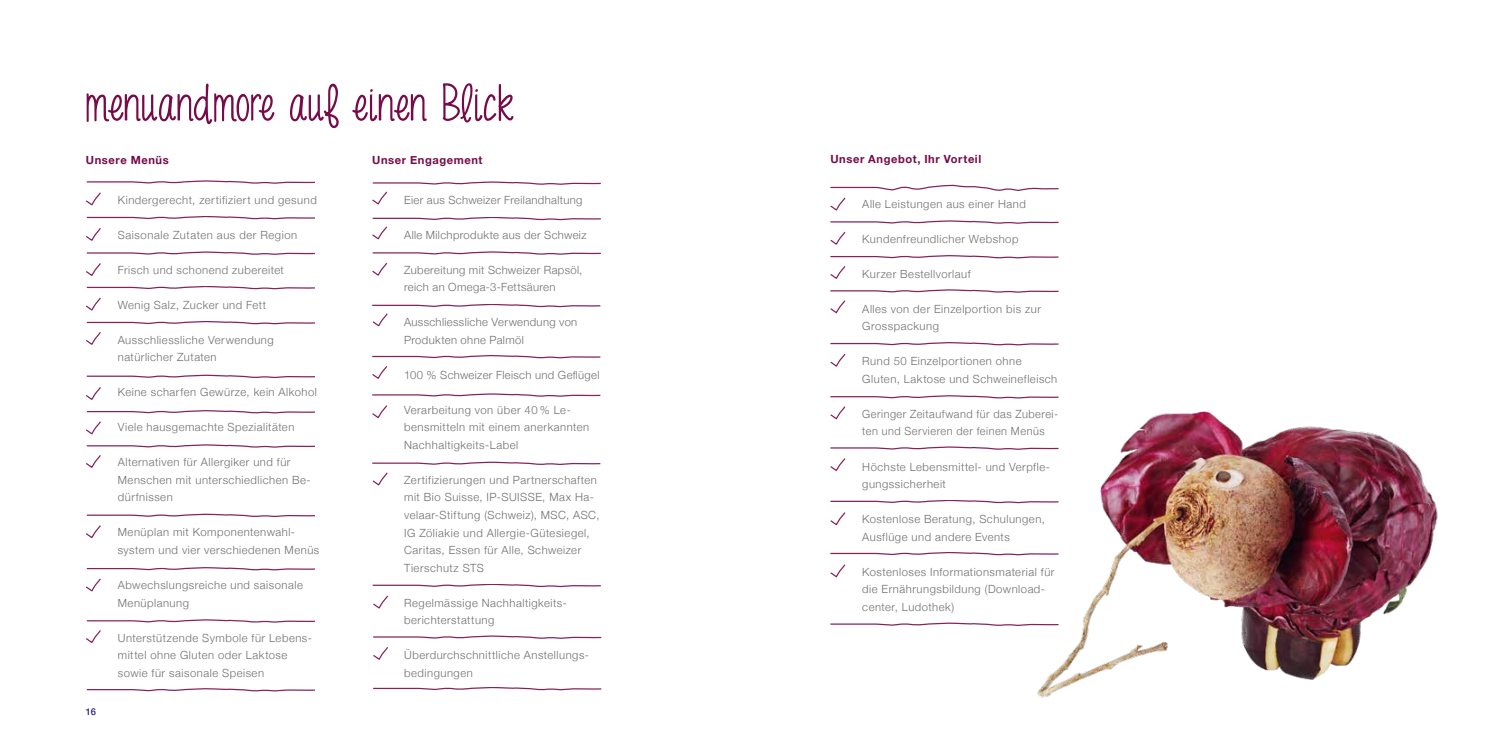
<style>
.page{position:relative;width:1489px;height:745px;background:#fff}
.page>*{position:absolute;margin:0;border:0;box-sizing:border-box;transform-origin:0 0}
.t1{font:500 50px "menuandmorefont";letter-spacing:-.02em;color:#770a48}
.t2{font:300 11.25px/17.5px "Helvetica Neue";letter-spacing:.045em;color:#706f6f}
.t3{font:700 11.25px "Helvetica Neue";letter-spacing:.055em;color:#770a48}
.t4{font:500 9.38px "Helvetica Neue";color:#2b2577}
</style>
<div class="page">
<img style="left:1037px;top:411px;width:401px;height:287px">
<svg style="left:86px;top:192px;width:15px;height:14px"></svg>
<svg style="left:830px;top:231px;width:16px;height:14px"></svg>
<svg style="left:830px;top:300px;width:16px;height:13px"></svg>
<svg style="left:830px;top:353px;width:16px;height:14px"></svg>
<svg style="left:830px;top:406px;width:16px;height:13px"></svg>
<svg style="left:830px;top:458px;width:16px;height:13px"></svg>
<svg style="left:830px;top:512px;width:16px;height:13px"></svg>
<svg style="left:372px;top:405px;width:15px;height:13px"></svg>
<svg style="left:373px;top:647px;width:15px;height:13px"></svg>
<svg style="left:372px;top:472px;width:16px;height:13px"></svg>
<svg style="left:373px;top:595px;width:15px;height:13px"></svg>
<svg style="left:86px;top:228px;width:15px;height:13px"></svg>
<svg style="left:86px;top:263px;width:15px;height:13px"></svg>
<svg style="left:86px;top:387px;width:15px;height:13px"></svg>
<svg style="left:86px;top:421px;width:15px;height:13px"></svg>
<svg style="left:86px;top:525px;width:15px;height:13px"></svg>
<svg style="left:86px;top:578px;width:15px;height:13px"></svg>
<svg style="left:86px;top:297px;width:15px;height:14px"></svg>
<svg style="left:86px;top:180px;width:229px;height:4px"></svg>
<svg style="left:372px;top:181px;width:229px;height:24px"></svg>
<svg style="left:830px;top:184px;width:229px;height:27px"></svg>
<svg style="left:86px;top:216px;width:229px;height:4px"></svg>
<svg style="left:372px;top:217px;width:229px;height:23px"></svg>
<svg style="left:830px;top:255px;width:229px;height:24px"></svg>
<svg style="left:830px;top:220px;width:229px;height:4px"></svg>
<svg style="left:86px;top:251px;width:229px;height:4px"></svg>
<svg style="left:86px;top:321px;width:229px;height:24px"></svg>
<svg style="left:372px;top:355px;width:229px;height:24px"></svg>
<svg style="left:830px;top:289px;width:229px;height:4px"></svg>
<svg style="left:86px;top:286px;width:229px;height:4px"></svg>
<svg style="left:86px;top:374px;width:229px;height:5px"></svg>
<svg style="left:373px;top:635px;width:229px;height:4px"></svg>
<svg style="left:373px;top:687px;width:229px;height:3px"></svg>
<svg style="left:830px;top:342px;width:229px;height:4px"></svg>
<svg style="left:86px;top:410px;width:229px;height:4px"></svg>
<svg style="left:372px;top:393px;width:229px;height:4px"></svg>
<svg style="left:830px;top:395px;width:229px;height:4px"></svg>
<svg style="left:86px;top:444px;width:229px;height:24px"></svg>
<svg style="left:86px;top:513px;width:229px;height:4px"></svg>
<svg style="left:372px;top:461px;width:229px;height:4px"></svg>
<svg style="left:830px;top:446px;width:229px;height:4px"></svg>
<svg style="left:86px;top:567px;width:229px;height:4px"></svg>
<svg style="left:830px;top:499px;width:229px;height:5px"></svg>
<svg style="left:86px;top:619px;width:229px;height:24px"></svg>
<svg style="left:86px;top:688px;width:229px;height:4px"></svg>
<svg style="left:372px;top:584px;width:229px;height:3px"></svg>
<svg style="left:372px;top:304px;width:229px;height:23px"></svg>
<svg style="left:830px;top:564px;width:16px;height:13px"></svg>
<svg style="left:830px;top:552px;width:229px;height:4px"></svg>
<svg style="left:830px;top:622px;width:229px;height:4px"></svg>
<svg style="left:372px;top:262px;width:16px;height:14px"></svg>
<svg style="left:372px;top:251px;width:229px;height:4px"></svg>
<h1 class="t1" style="left:84px;top:79px;width:431px">menuandmore auf einen Blick</h1>
<p class="t3" style="left:86px;top:150px;width:84px">Unsere Menüs</p>
<p class="t2" style="left:118px;top:190px;width:200px">Kindergerecht, zertifiziert und gesund</p>
<p class="t2" style="left:118px;top:225px;width:181px">Saisonale Zutaten aus der Region</p>
<p class="t2" style="left:118px;top:260px;width:168px">Frisch und schonend zubereitet</p>
<p class="t2" style="left:118px;top:295px;width:150px">Wenig Salz, Zucker und Fett</p>
<p class="t2" style="left:118px;top:330px;width:157px">Ausschliessliche Verwendung natürlicher Zutaten</p>
<p class="t2" style="left:118px;top:382px;width:201px">Keine scharfen Gewürze, kein Alkohol</p>
<p class="t2" style="left:118px;top:417px;width:178px">Viele hausgemachte Spezialitäten</p>
<p class="t2" style="left:118px;top:452px;width:194px">Alternativen für Allergiker und für<br>Menschen mit unterschiedlichen Be&shy;dürfnissen</p>
<p class="t2" style="left:118px;top:522px;width:203px">Menüplan mit Komponentenwahl&shy;system und vier verschiedenen Menüs</p>
<p class="t2" style="left:118px;top:575px;width:187px">Abwechslungsreiche und saisonale<br>Menüplanung</p>
<p class="t2" style="left:118px;top:627px;width:196px">Unterstützende Symbole für Lebens&shy;mittel ohne Gluten oder Laktose sowie für saisonale Speisen</p>
<p class="t4" style="left:86px;top:703px;width:12px">16</p>
<p class="t3" style="left:372px;top:150px;width:112px">Unser Engagement</p>
<p class="t2" style="left:404px;top:190px;width:180px">Eier aus Schweizer Freilandhaltung</p>
<p class="t2" style="left:404px;top:225px;width:184px">Alle Milchprodukte aus der Schweiz</p>
<p class="t2" style="left:404px;top:260px;width:180px">Zubereitung mit Schweizer Rapsöl, reich an Omega-3-Fettsäuren</p>
<p class="t2" style="left:404px;top:312px;width:175px">Ausschliessliche Verwendung von<br>Produkten ohne Palmöl</p>
<p class="t2" style="left:404px;top:365px;width:197px">100 % Schweizer Fleisch und Geflügel</p>
<p class="t2" style="left:404px;top:400px;width:187px">Verarbeitung von über 40 % Le&shy;bensmitteln mit einem anerkannten<br>Nachhaltigkeits-Label</p>
<p class="t2" style="left:404px;top:470px;width:197px">Zertifizierungen und Partnerschaften mit Bio Suisse, IP-SUISSE, Max Ha&shy;velaar-Stiftung (Schweiz), MSC, ASC, IG Zöliakie und Allergie-Gütesiegel, Caritas, Essen für Alle, Schweizer Tierschutz STS</p>
<p class="t2" style="left:404px;top:592px;width:163px">Regelmässige Nachhaltigkeits&shy;berichterstattung</p>
<p class="t2" style="left:404px;top:645px;width:185px">Überdurchschnittliche Anstellungs&shy;bedingungen</p>
<p class="t3" style="left:830px;top:150px;width:152px">Unser Angebot, Ihr Vorteil</p>
<p class="t2" style="left:862px;top:194px;width:165px">Alle Leistungen aus einer Hand</p>
<p class="t2" style="left:862px;top:229px;width:158px">Kundenfreundlicher Webshop</p>
<p class="t2" style="left:862px;top:264px;width:110px">Kurzer Bestellvorlauf</p>
<p class="t2" style="left:862px;top:299px;width:180px">Alles von der Einzelportion bis zur<br>Grosspackung</p>
<p class="t2" style="left:862px;top:351px;width:196px">Rund 50 Einzelportionen ohne<br>Gluten, Laktose und Schweinefleisch</p>
<p class="t2" style="left:862px;top:404px;width:197px">Geringer Zeitaufwand für das Zuberei&shy;ten und Servieren der feinen Menüs</p>
<p class="t2" style="left:862px;top:456px;width:189px">Höchste Lebensmittel- und Verpfle&shy;gungssicherheit</p>
<p class="t2" style="left:862px;top:509px;width:184px">Kostenlose Beratung, Schulungen,<br>Ausflüge und andere Events</p>
<p class="t2" style="left:862px;top:561px;width:194px">Kostenloses Informationsmaterial für die Ernährungsbildung (Download&shy;center, Ludothek)</p>
</div>
